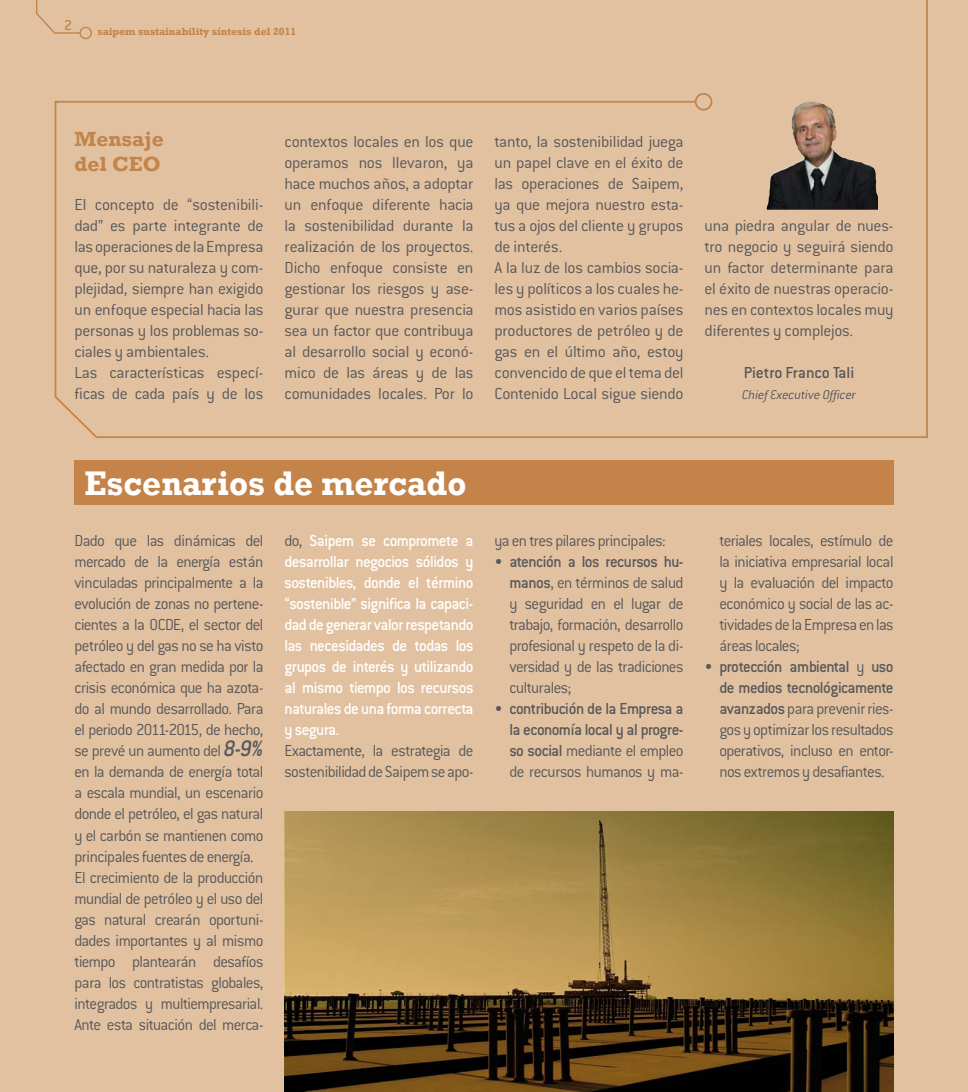
<style>
.page{position:relative;width:968px;height:1092px;background:#fff}
.page>*{position:absolute;margin:0;border:0;box-sizing:border-box;transform-origin:0 0}
.t1{font:700 35px "Rockwell";color:#fff;scale:.95 1}
.t2{font:700 21px/24.5px "Rockwell";color:#c38349}
.t3{font:300 17.5px/21px "Conduit ITC Std";letter-spacing:-.02em;color:#58585a;text-align:justify;scale:.96 1}
.t4{font:300 17.5px/21px "Conduit ITC Std";letter-spacing:-.02em;color:#58585a}
.t5{font:500 17.5px/21px "Conduit ITC Std";letter-spacing:-.035em;color:#fff;text-align:justify;scale:.96 1}
.t6{font:500 17.5px/21px "Conduit ITC Std";letter-spacing:-.03em;color:#58585a;text-align:justify;scale:.96 1}
.t7{font:300 17.5px/21px "Conduit ITC Std";letter-spacing:-.04em;color:#58585a;scale:.96 1}
.t8{font:500 17.5px "Conduit ITC Std";color:#58585a}
.t9{font:500 15.75px "Conduit ITC Std";color:#c38349}
.t10{font:italic 300 14px "Conduit ITC Std";letter-spacing:-.01em;color:#58585a}
.t11{font:700 10.5px "Rockwell";color:#c38349}
.s1{font-weight:500;font-style:italic;font-size:24.5px}
.s2{font-weight:300;color:#58585a}
.s3{font-weight:500}
.s4{font-weight:300}
</style>
<div class="page">
<div style="left:0;top:0;width:967px;height:1091px;background:#e1c1a0"></div>
<svg style="left:36px;top:0;width:18px;height:33px"></svg>
<div style="left:74px;top:460px;width:819px;height:45px;background:#c38349"></div>
<svg style="left:54px;top:0;width:874px;height:438px"></svg>
<img style="left:285px;top:811px;width:608px;height:280px">
<p class="t9" style="left:64px;top:18px;width:10px">2</p>
<p class="t11" style="left:97px;top:25px;width:200px">saipem sustainability síntesis del 2011</p>
<p class="t2" style="left:74px;top:126px;width:91px">Mensaje del CEO</p>
<p class="t4" style="left:74px;top:195px;width:190px">El concepto de “sostenibili&shy;dad” es parte integrante de las operaciones de la Empresa que, por su naturaleza y com&shy;plejidad, siempre han exigido un enfoque especial hacia las personas y los problemas so&shy;ciales y ambientales.<br>Las características especí&shy;ficas de cada país y de los</p>
<p class="t4" style="left:284px;top:132px;width:190px;text-align:justify">contextos locales en los que operamos nos llevaron, ya hace muchos años, a adoptar un enfoque diferente hacia la sostenibilidad durante la realización de los proyectos.<br>Dicho enfoque consiste en gestionar los riesgos y ase&shy;gurar que nuestra presencia sea un factor que contribuya al desarrollo social y econó&shy;mico de las áreas y de las comunidades locales. Por lo</p>
<p class="t4" style="left:494px;top:132px;width:190px">tanto, la sostenibilidad juega un papel clave en el éxito de las operaciones de Saipem, ya que mejora nuestro esta&shy;tus a ojos del cliente y grupos de interés.<br>A la luz de los cambios socia&shy;les y políticos a los cuales he&shy;mos asistido en varios países productores de petróleo y de gas en el último año, estoy convencido de que el tema del<br>Contenido Local sigue siendo</p>
<p class="t4" style="left:704px;top:216px;width:190px;text-align:justify">una piedra angular de nues&shy;tro negocio y seguirá siendo un factor determinante para el éxito de nuestras operacio&shy;nes en contextos locales muy diferentes y complejos.</p>
<p class="t8" style="left:743px;top:365px;width:112px">Pietro Franco Tali</p>
<p class="t10" style="left:742px;top:389px;width:115px">Chief Executive Officer</p>
<h1 class="t1" style="left:84px;top:461px;width:403px">Escenarios de mercado</h1>
<p class="t3" style="left:74px;top:531px;width:198px;text-align:left">Dado que las dinámicas del mercado de la energía están vinculadas principalmente a la evolución de zonas no pertene&shy;cientes a la OCDE, el sector del petróleo y del gas no se ha visto afectado en gran medida por la crisis económica que ha azota&shy;do al mundo desarrollado. Para el periodo 2011-2015, de hecho, se prevé un aumento del <span class="s1">8-9% </span>en la demanda de energía total a escala mundial, un escenario donde el petróleo, el gas natural y el carbón se mantienen como principales fuentes de energía.<br>El crecimiento de la producción mundial de petróleo y el uso del gas natural crearán oportuni&shy;dades importantes y al mismo tiempo plantearán desafíos para los contratistas globales, integrados y multiempresarial.<br>Ante esta situación del merca-</p>
<p class="t5" style="left:284px;top:531px;width:198px"><span class="s2">do,</span> Saipem se compromete a desarrollar negocios sólidos y sostenibles, donde el término “sostenible” significa la capaci&shy;dad de generar valor respetando las necesidades de todas los grupos de interés y utilizando al mismo tiempo los recursos naturales de una forma correcta y segura.</p>
<p class="t7" style="left:284px;top:741px;width:198px">Exactamente, la estrategia de sostenibilidad de Saipem se apo-</p>
<p class="t3" style="left:494px;top:531px;width:180px">ya en tres pilares principales:</p>
<p class="t3" style="left:509px;top:552px;width:183px;text-indent:-15px">• <span class="s3">atención a los recursos hu&shy;manos</span>, en términos de salud y seguridad en el lugar de trabajo, formación, desarrollo profesional y respeto de la di&shy;versidad y de las tradiciones culturales;</p>
<p class="t6" style="left:509px;top:699px;width:183px;text-indent:-15px"><span class="s4">•</span> contribución de la Empresa a la economía local y al progre&shy;so social <span class="s4">mediante el empleo de recursos humanos y ma-</span></p>
<p class="t3" style="left:719px;top:531px;width:183px">teriales locales, estímulo de la iniciativa empresarial local y la evaluación del impacto económico y social de las ac&shy;tividades de la Empresa en las áreas locales;</p>
<p class="t3" style="left:719px;top:657px;width:183px;text-indent:-15px">• <span class="s3">protección ambiental</span> y <span class="s3">uso de medios tecnológicamente avanzados</span> para prevenir ries&shy;gos y optimizar los resultados operativos, incluso en entor&shy;nos extremos y desafiantes.</p>
</div>
